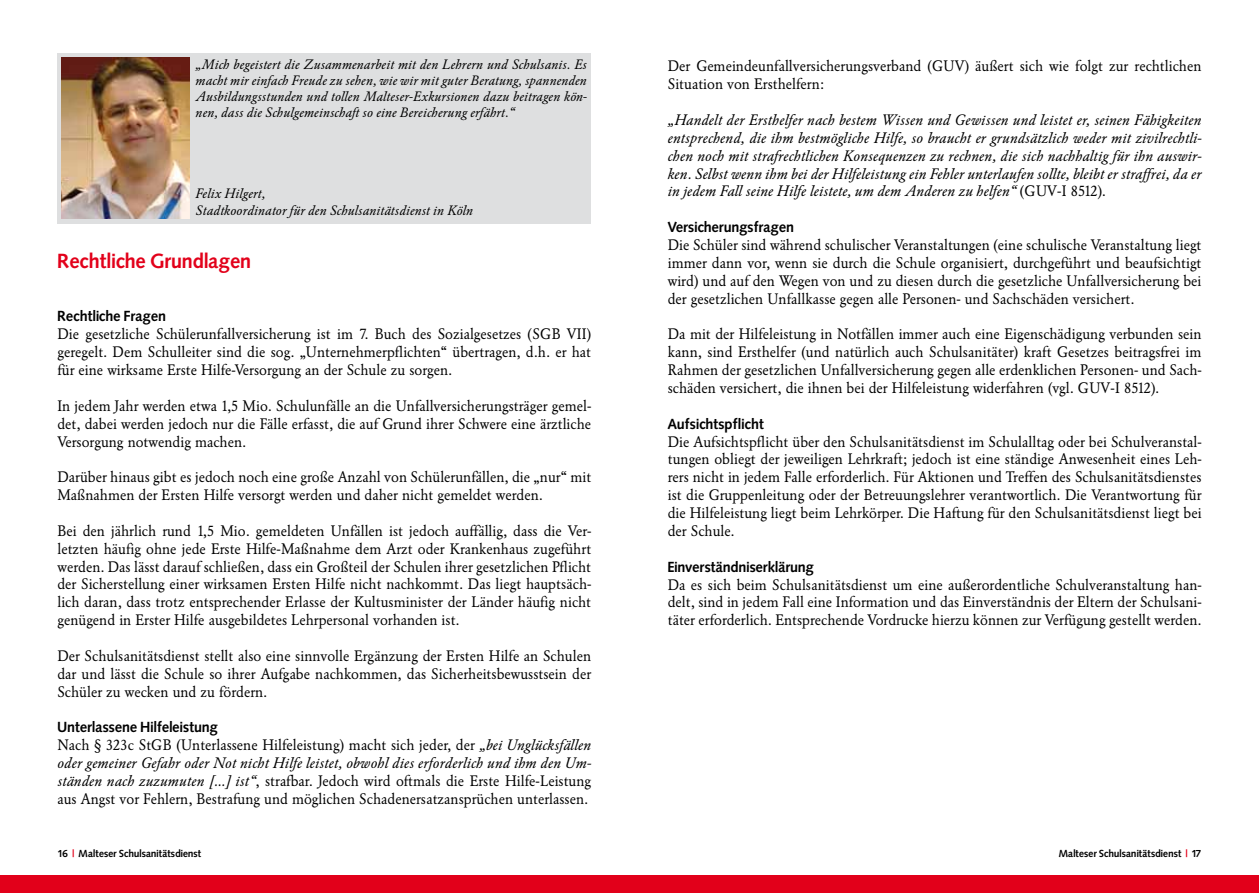
<style>
.page{position:relative;width:1259px;height:893px;background:#fff}
.page>*{position:absolute;margin:0;border:0;box-sizing:border-box;transform-origin:0 0}
.t1{font:21px "Malteser Syntax";color:#e2001a}
.t2{font:15px/17.9px "Malteser Garamond Normal";color:#000;text-align:justify}
.t3{font:15px/17.9px "Malteser Garamond Kursiv";color:#000;text-align:justify}
.t4{font:15px "Malteser Syntax";color:#000}
.t5{font:13.5px/16.2px "Malteser Garamond Kursiv";color:#000;text-align:justify}
.t6{font:10.5px "Malteser Syntax";color:#000}
.s1{font-family:"Malteser Garamond Kursiv"}
.s2{color:#e2001a}
.s3{font-family:"Malteser Garamond Normal"}
</style>
<div class="page">
<div style="left:57px;top:54px;width:534px;height:170px;background:#dedfe0"></div>
<div style="left:0;top:875px;width:1259px;height:18px;background:#e2001a"></div>
<img style="left:62px;top:58px;width:127px;height:161px">
<p class="t5" style="left:196px;top:56px;width:393px">„Mich begeistert die Zusammenarbeit mit den Lehrern und Schulsanis. Es macht mir einfach Freude zu sehen, wie wir mit guter Beratung, spannenden Ausbildungsstunden und tollen Malteser-Exkursionen dazu beitragen kön&shy;nen, dass die Schulgemeinschaft so eine Bereicherung erfährt.“</p>
<p class="t5" style="left:196px;top:186px;width:279px">Felix Hilgert,<br>Stadtkoordinator für den Schulsanitätsdienst in Köln</p>
<h1 class="t1" style="left:57px;top:249px;width:195px">Rechtliche Grundlagen</h1>
<p class="t4" style="left:57px;top:308px;width:110px">Rechtliche Fragen</p>
<p class="t2" style="left:57px;top:325px;width:535px">Die gesetzliche Schülerunfallversicherung ist im 7. Buch des Sozialgesetzes (SGB VII) geregelt. Dem Schulleiter sind die sog. „Unternehmerpflichten“ übertragen, d.h. er hat für eine wirksame Erste Hilfe-Versorgung an der Schule zu sorgen.</p>
<p class="t2" style="left:57px;top:397px;width:535px">In jedem Jahr werden etwa 1,5 Mio. Schulunfälle an die Unfallversicherungsträger gemel&shy;det, dabei werden jedoch nur die Fälle erfasst, die auf Grund ihrer Schwere eine ärztliche Versorgung notwendig machen.</p>
<p class="t2" style="left:57px;top:468px;width:535px">Darüber hinaus gibt es jedoch noch eine große Anzahl von Schülerunfällen, die „nur“ mit<br>Maßnahmen der Ersten Hilfe versorgt werden und daher nicht gemeldet werden.</p>
<p class="t2" style="left:57px;top:522px;width:535px">Bei den jährlich rund 1,5 Mio. gemeldeten Unfällen ist jedoch auffällig, dass die Ver&shy;letzten häufig ohne jede Erste Hilfe-Maßnahme dem Arzt oder Krankenhaus zugeführt werden. Das lässt darauf schließen, dass ein Großteil der Schulen ihrer gesetzlichen Pflicht der Sicherstellung einer wirksamen Ersten Hilfe nicht nachkommt. Das liegt hauptsäch&shy;lich daran, dass trotz entsprechender Erlasse der Kultusminister der Länder häufig nicht genügend in Erster Hilfe ausgebildetes Lehrpersonal vorhanden ist.</p>
<p class="t2" style="left:57px;top:647px;width:535px">Der Schulsanitätsdienst stellt also eine sinnvolle Ergänzung der Ersten Hilfe an Schulen dar und lässt die Schule so ihrer Aufgabe nachkommen, das Sicherheitsbewusstsein der Schüler zu wecken und zu fördern.</p>
<p class="t4" style="left:57px;top:719px;width:162px">Unterlassene Hilfeleistung</p>
<p class="t2" style="left:57px;top:736px;width:535px">Nach § 323c StGB (Unterlassene Hilfeleistung) macht sich jeder, der <span class="s1">„bei Unglücksfällen</span></p>
<p class="t3" style="left:57px;top:754px;width:535px">oder gemeiner Gefahr oder Not nicht Hilfe leistet, obwohl dies erforderlich und ihm den Um-</p>
<p class="t2" style="left:57px;top:772px;width:535px"><span class="s1">ständen nach zuzumuten [...] ist“</span>, strafbar. Jedoch wird oftmals die Erste Hilfe-Leistung aus Angst vor Fehlern, Bestrafung und möglichen Schadenersatzansprüchen unterlassen.</p>
<p class="t6" style="left:57px;top:848px;width:146px">16 <span class="s2">|</span> Malteser Schulsanitätsdienst</p>
<p class="t2" style="left:668px;top:58px;width:535px">Der Gemeindeunfallversicherungsverband (GUV) äußert sich wie folgt zur rechtlichen<br>Situation von Ersthelfern:</p>
<p class="t3" style="left:668px;top:111px;width:535px">„Handelt der Ersthelfer nach bestem Wissen und Gewissen und leistet er, seinen Fähigkeiten entsprechend, die ihm bestmögliche Hilfe, so braucht er grundsätzlich weder mit zivilrechtli&shy;chen noch mit strafrechtlichen Konsequenzen zu rechnen, die sich nachhaltig für ihn auswir&shy;ken. Selbst wenn ihm bei der Hilfeleistung ein Fehler unterlaufen sollte, bleibt er straffrei, da er in jedem Fall seine Hilfe leistete, um dem Anderen zu helfen“ <span class="s3">(GUV-I 8512).</span></p>
<p class="t4" style="left:668px;top:219px;width:128px">Versicherungsfragen</p>
<p class="t2" style="left:668px;top:236px;width:535px">Die Schüler sind während schulischer Veranstaltungen (eine schulische Veranstaltung liegt immer dann vor, wenn sie durch die Schule organisiert, durchgeführt und beaufsichtigt wird) und auf den Wegen von und zu diesen durch die gesetzliche Unfallversicherung bei der gesetzlichen Unfallkasse gegen alle Personen- und Sachschäden versichert.</p>
<p class="t2" style="left:668px;top:325px;width:535px">Da mit der Hilfeleistung in Notfällen immer auch eine Eigenschädigung verbunden sein kann, sind Ersthelfer (und natürlich auch Schulsanitäter) kraft Gesetzes beitragsfrei im Rahmen der gesetzlichen Unfallversicherung gegen alle erdenklichen Personen- und Sach&shy;schäden versichert, die ihnen bei der Hilfeleistung widerfahren (vgl. GUV-I 8512).</p>
<p class="t4" style="left:668px;top:415px;width:98px">Aufsichtspflicht</p>
<p class="t2" style="left:668px;top:433px;width:535px">Die Aufsichtspflicht über den Schulsanitätsdienst im Schulalltag oder bei Schulveranstal&shy;tungen obliegt der jeweiligen Lehrkraft; jedoch ist eine ständige Anwesenheit eines Leh&shy;rers nicht in jedem Falle erforderlich. Für Aktionen und Treffen des Schulsanitätsdienstes ist die Gruppenleitung oder der Betreuungslehrer verantwortlich. Die Verantwortung für die Hilfeleistung liegt beim Lehrkörper. Die Haftung für den Schulsanitätsdienst liegt bei der Schule.</p>
<p class="t4" style="left:668px;top:558px;width:148px">Einverständniserklärung</p>
<p class="t2" style="left:668px;top:576px;width:535px">Da es sich beim Schulsanitätsdienst um eine außerordentliche Schulveranstaltung han&shy;delt, sind in jedem Fall eine Information und das Einverständnis der Eltern der Schulsani&shy;täter erforderlich. Entsprechende Vordrucke hierzu können zur Verfügung gestellt werden.</p>
<p class="t6" style="left:1058px;top:848px;width:144px">Malteser Schulsanitätsdienst <span class="s2">|</span> 17</p>
</div>
